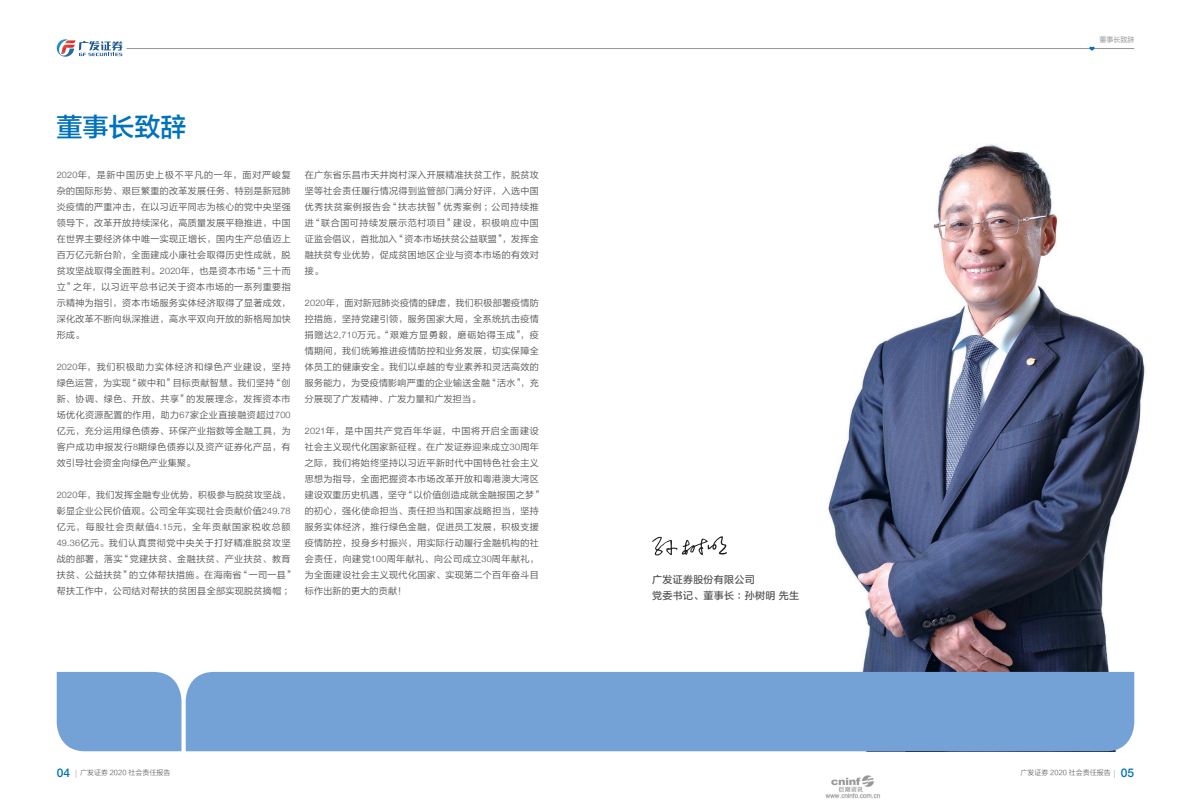
<style>
.page{position:relative;width:1191px;height:808px;background:#fff}
.page>*{position:absolute;margin:0;border:0;box-sizing:border-box;transform-origin:0 0}
.t1{font:26px "FZLTZHK GBK1 0";color:#0072bc}
.t2{font:10px/16px "FZLTZHUNHJW GB1 0";letter-spacing:.03em;color:#4b4c4d}
.t3{font:9px/16px "FZLTXIHJW GB1 0";letter-spacing:.04em;color:#4b4c4d;text-align:justify}
.t4{font:7px "FZLTXHK";color:#57585a}
.t5{font:7px "FZLTHJW GB1 0";color:#939598}
.s1{font-family:"Helvetica Neue";font-weight:300}
.s2{font-family:"Helvetica Neue LT Std";font-weight:500;font-size:12px;color:#0072bc}
.s3{font-family:"Adobe Ming Std";font-weight:300;font-size:8px;color:#6c6d70}
</style>
<div class="page">
<hr style="left:126px;top:48px;width:1008px;height:1px;background:#939598">
<svg style="left:1089px;top:47px;width:5px;height:4px"></svg>
<svg style="left:57px;top:39px;width:66px;height:18px"></svg>
<img style="left:774px;top:144px;width:371px;height:581px">
<div style="left:186px;top:672px;width:948px;height:79px;background:#75a2d6"></div>
<div style="left:57px;top:672px;width:124px;height:79px;background:#75a2d6"></div>
<svg style="left:652px;top:536px;width:75px;height:19px"></svg>
<img style="left:825px;top:775px;width:55px;height:24px">
<h1 class="t1" style="left:57px;top:112px;width:131px">董事长致辞</h1>
<p class="t3" style="left:57px;top:167px;width:235px"><span class="s1">2020</span>年，是新中国历史上极不平凡的一年，面对严峻复杂的国际形势、艰巨繁重的改革发展任务、特别是新冠肺炎疫情的严重冲击，在以习近平同志为核心的党中央坚强领导下，改革开放持续深化，高质量发展平稳推进，中国在世界主要经济体中唯一实现正增长，国内生产总值迈上百万亿元新台阶，全面建成小康社会取得历史性成就，脱贫攻坚战取得全面胜利。<span class="s1">2020</span>年，也是资本市场“三十而立”之年，以习近平总书记关于资本市场的一系列重要指示精神为指引，资本市场服务实体经济取得了显著成效，深化改革不断向纵深推进，高水平双向开放的新格局加快形成。</p>
<p class="t3" style="left:57px;top:359px;width:235px"><span class="s1">2020</span>年，我们积极助力实体经济和绿色产业建设，坚持绿色运营，为实现“碳中和”目标贡献智慧。我们坚持“创新、协调、绿色、开放、共享”的发展理念，发挥资本市场优化资源配置的作用，助力<span class="s1">67</span>家企业直接融资超过<span class="s1">700</span>亿元，充分运用绿色债券、环保产业指数等金融工具，为客户成功申报发行<span class="s1">8</span>期绿色债券以及资产证券化产品，有效引导社会资金向绿色产业集聚。</p>
<p class="t3" style="left:57px;top:487px;width:240px;text-align:left"><span class="s1">2020</span>年，我们发挥金融专业优势，积极参与脱贫攻坚战，彰显企业公民价值观。公司全年实现社会贡献价值<span class="s1">249.78</span>亿元，每股社会贡献值<span class="s1">4.15</span>元，全年贡献国家税收总额<br><span class="s1">49.36</span>亿元。我们认真贯彻党中央关于打好精准脱贫攻坚战的部署，落实“党建扶贫、金融扶贫、产业扶贫、教育扶贫、公益扶贫”的立体帮扶措施。在海南省“一司一县”帮扶工作中，公司结对帮扶的贫困县全部实现脱贫摘帽；</p>
<p class="t3" style="left:305px;top:167px;width:235px">在广东省乐昌市天井岗村深入开展精准扶贫工作，脱贫攻坚等社会责任履行情况得到监管部门满分好评，入选中国优秀扶贫案例报告会“扶志扶智”优秀案例；公司持续推进“联合国可持续发展示范村项目”建设，积极响应中国证监会倡议，首批加入“资本市场扶贫公益联盟”，发挥金融扶贫专业优势，促成贫困地区企业与资本市场的有效对接。</p>
<p class="t3" style="left:305px;top:295px;width:235px"><span class="s1">2020</span>年，面对新冠肺炎疫情的肆虐，我们积极部署疫情防控措施，坚持党建引领，服务国家大局，全系统抗击疫情捐赠达<span class="s1">2,710</span>万元。“艰难方显勇毅，磨砺始得玉成”，疫情期间，我们统筹推进疫情防控和业务发展，切实保障全体员工的健康安全。我们以卓越的专业素养和灵活高效的服务能力，为受疫情影响严重的企业输送金融“活水”，充分展现了广发精神、广发力量和广发担当。</p>
<p class="t3" style="left:305px;top:423px;width:240px;text-align:left"><span class="s1">2021</span>年，是中国共产党百年华诞，中国将开启全面建设社会主义现代化国家新征程。在广发证券迎来成立<span class="s1">30</span>周年之际，我们将始终坚持以习近平新时代中国特色社会主义思想为指导，全面把握资本市场改革开放和粤港澳大湾区建设双重历史机遇，坚守“以价值创造成就金融报国之梦”的初心，强化使命担当、责任担当和国家战略担当，坚持服务实体经济，推行绿色金融，促进员工发展，积极支援疫情防控，投身乡村振兴，用实际行动履行金融机构的社会责任，向建党<span class="s1">100</span>周年献礼、向公司成立<span class="s1">30</span>周年献礼，为全面建设社会主义现代化国家、实现第二个百年奋斗目标作出新的更大的贡献！</p>
<p class="t2" style="left:652px;top:572px;width:148px">广发证券股份有限公司<br>党委书记、董事长：孙树明先生</p>
<p class="t5" style="left:1099px;top:35px;width:36px">董事长致辞</p>
<p class="t4" style="left:57px;top:769px;width:115px"><span class="s2">04</span> <span class="s3">│</span>广发证券 2020 社会责任报告</p>
<p class="t4" style="left:1020px;top:769px;width:115px">广发证券 2020 社会责任报告<span class="s3">│</span> <span class="s2">05</span></p>
</div>
